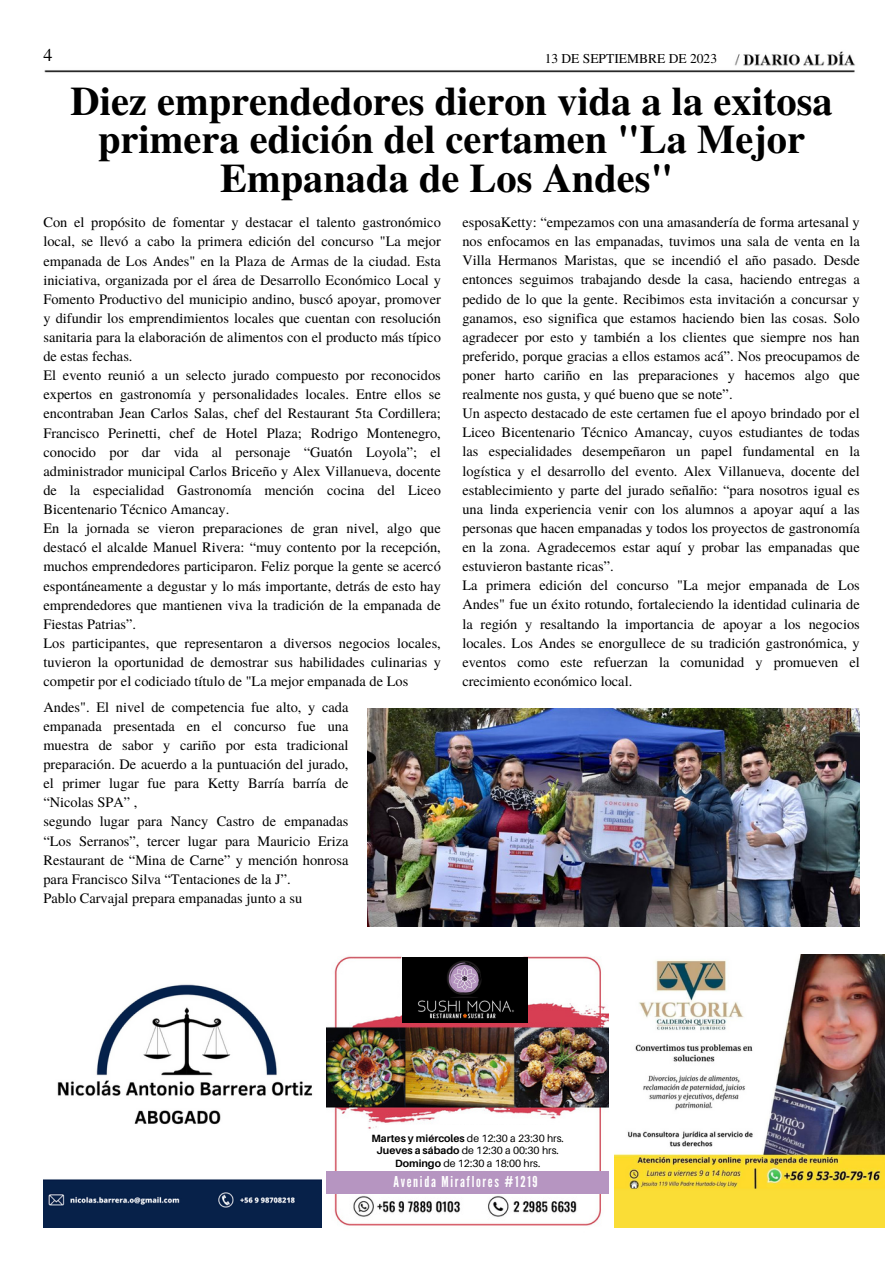
<style>
.page{position:relative;width:893px;height:1264px;background:#fff}
.page>*{position:absolute;margin:0;border:0;box-sizing:border-box;transform-origin:0 0}
.t1{font:700 40.5px/38.2px "Te X Gyre Termes";color:#000;text-align:center}
.t2{font:18px "Te X Gyre Termes";color:#000}
.t3{font:15px "League Gothic";letter-spacing:.11em;color:#fff}
.t4{font:14.4px/19px "Te X Gyre Termes";color:#000;text-align:justify}
.t5{font:13.5px "Te X Gyre Termes";color:#000}
.t6{font:10.5px "Aileron";color:#000}
.s1{font-weight:700}
</style>
<div class="page">
<img style="left:44px;top:51px;width:811px;height:22px">
<img style="left:43px;top:984px;width:278px;height:242px">
<img style="left:326px;top:956px;width:282px;height:270px">
<img style="left:614px;top:954px;width:270px;height:273px">
<img style="left:403px;top:957px;width:124px;height:65px">
<div style="left:326px;top:1171px;width:282px;height:22px;background:#b695c1"></div>
<div style="left:379px;top:1124px;width:195px;height:45px;background:#fff"></div>
<img style="left:368px;top:708px;width:491px;height:218px">
<p class="t2" style="left:43px;top:42px;width:10px">4</p>
<p class="t5" style="left:544px;top:48px;width:174px">13 DE SEPTIEMBRE DE 2023</p>
<p class="t1" style="left:70px;top:80px;width:763px">Diez emprendedores dieron vida a la exitosa primera edición del certamen "La Mejor<br>Empanada de Los Andes"</p>
<p class="t4" style="left:43px;top:212px;width:399px">Con el propósito de fomentar y destacar el talento gastronómico local, se llevó a cabo la primera edición del concurso "La mejor empanada de Los Andes" en la Plaza de Armas de la ciudad. Esta iniciativa, organizada por el área de Desarrollo Económico Local y Fomento Productivo del municipio andino, buscó apoyar, promover y difundir los emprendimientos locales que cuentan con resolución sanitaria para la elaboración de alimentos con el producto más típico de estas fechas.</p>
<p class="t4" style="left:43px;top:365px;width:399px">El evento reunió a un selecto jurado compuesto por reconocidos expertos en gastronomía y personalidades locales. Entre ellos se encontraban Jean Carlos Salas, chef del Restaurant 5ta Cordillera; Francisco Perinetti, chef de Hotel Plaza; Rodrigo Montenegro, conocido por dar vida al personaje “Guatón Loyola”; el administrador municipal Carlos Briceño y Alex Villanueva, docente de la especialidad Gastronomía mención cocina del Liceo Bicentenario Técnico Amancay.</p>
<p class="t4" style="left:43px;top:518px;width:399px">En la jornada se vieron preparaciones de gran nivel, algo que destacó el alcalde Manuel Rivera: “muy contento por la recepción, muchos emprendedores participaron. Feliz porque la gente se acercó espontáneamente a degustar y lo más importante, detrás de esto hay emprendedores que mantienen viva la tradición de la empanada de Fiestas Patrias”.</p>
<p class="t4" style="left:43px;top:632px;width:399px">Los participantes, que representaron a diversos negocios locales, tuvieron la oportunidad de demostrar sus habilidades culinarias y competir por el codiciado título de "La mejor empanada de Los</p>
<p class="t4" style="left:43px;top:696px;width:306px">Andes". El nivel de competencia fue alto, y cada empanada presentada en el concurso fue una muestra de sabor y cariño por esta tradicional preparación. De acuerdo a la puntuación del jurado, el primer lugar fue para Ketty Barría barría de “Nicolas SPA” ,</p>
<p class="t4" style="left:43px;top:811px;width:306px">segundo lugar para Nancy Castro de empanadas “Los Serranos”, tercer lugar para Mauricio Eriza Restaurant de “Mina de Carne” y mención honrosa para Francisco Silva “Tentaciones de la J”.</p>
<p class="t4" style="left:43px;top:887px;width:260px">Pablo Carvajal prepara empanadas junto a su</p>
<p class="t4" style="left:462px;top:212px;width:399px">esposaKetty: “empezamos con una amasandería de forma artesanal y nos enfocamos en las empanadas, tuvimos una sala de venta en la Villa Hermanos Maristas, que se incendió el año pasado. Desde entonces seguimos trabajando desde la casa, haciendo entregas a pedido de lo que la gente. Recibimos esta invitación a concursar y ganamos, eso significa que estamos haciendo bien las cosas. Solo agradecer por esto y también a los clientes que siempre nos han preferido, porque gracias a ellos estamos acá”. Nos preocupamos de poner harto cariño en las preparaciones y hacemos algo que realmente nos gusta, y qué bueno que se note”.</p>
<p class="t4" style="left:462px;top:403px;width:399px">Un aspecto destacado de este certamen fue el apoyo brindado por el Liceo Bicentenario Técnico Amancay, cuyos estudiantes de todas las especialidades desempeñaron un papel fundamental en la logística y el desarrollo del evento. Alex Villanueva, docente del establecimiento y parte del jurado señalño: “para nosotros igual es una linda experiencia venir con los alumnos a apoyar aquí a las personas que hacen empanadas y todos los proyectos de gastronomía en la zona. Agradecemos estar aquí y probar las empanadas que estuvieron bastante ricas”.</p>
<p class="t4" style="left:462px;top:575px;width:399px">La primera edición del concurso "La mejor empanada de Los Andes" fue un éxito rotundo, fortaleciendo la identidad culinaria de la región y resaltando la importancia de apoyar a los negocios locales. Los Andes se enorgullece de su tradición gastronómica, y eventos como este refuerzan la comunidad y promueven el crecimiento económico local.</p>
<p class="t6" style="left:371px;top:1131px;width:194px"><span class="s1">Martes y miércoles</span> de 12:30 a 23:30 hrs.</p>
<p class="t6" style="left:376px;top:1144px;width:184px"><span class="s1">Jueves a sábado</span> de 12:30 a 00:30 hrs.</p>
<p class="t6" style="left:395px;top:1156px;width:147px"><span class="s1">Domingo</span> de 12:30 a 18:00 hrs.</p>
<p class="t3" style="left:393px;top:1172px;width:146px">Avenida Miraflores #1219</p>
</div>
